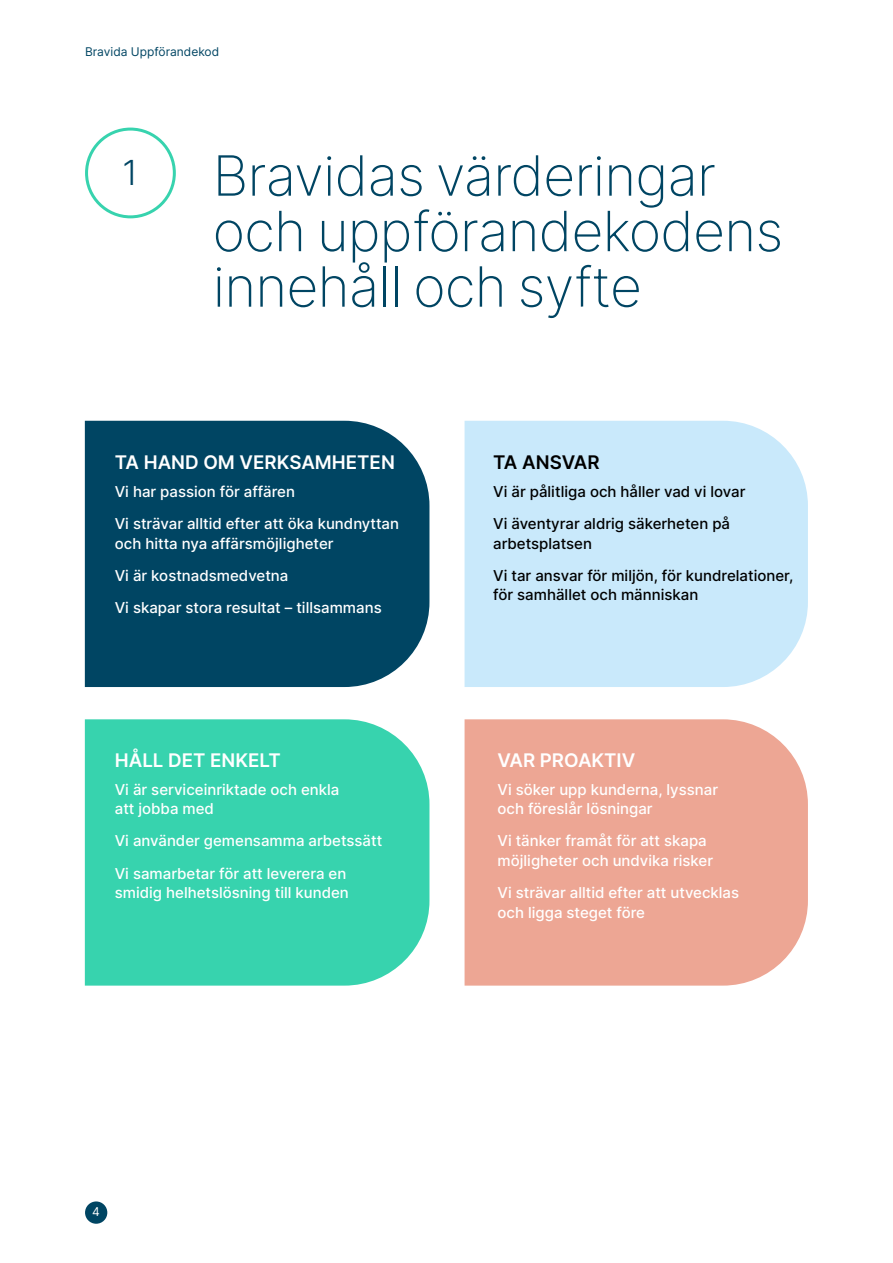
<style>
.page{position:relative;width:893px;height:1263px;background:#fff}
.page>*{position:absolute;margin:0;border:0;box-sizing:border-box;transform-origin:0 0}
.t1{font:200 55.5px/55.5px "Inter";letter-spacing:-.015em;color:#004563}
.t2{font:300 34.5px "Inter";color:#004563}
.t3{font:600 18.75px "Inter";color:#fff}
.t4{font:600 18.75px "Inter";color:#000}
.t5{font:500 15px/32.2px "Inter";color:#fff}
.t6{font:500 15px/32.2px "Inter";color:#000}
.t7{font:12px "Inter";color:#004563}
.t8{font:12px "Inter";color:#fff}
</style>
<div class="page">
<div style="left:85px;top:1201px;width:22px;height:23px;background:#004563;border-radius:50%"></div>
<div style="left:85px;top:421px;width:344px;height:266px;background:#004563"></div>
<div style="left:465px;top:421px;width:343px;height:266px;background:#c9e9fb"></div>
<div style="left:85px;top:719px;width:344px;height:266px;background:#37d3ae"></div>
<div style="left:465px;top:719px;width:343px;height:266px;background:#eda694"></div>
<div style="left:85px;top:128px;width:91px;height:90px;border:3px solid #37d3ae;border-radius:50%"></div>
<p class="t7" style="left:85px;top:43px;width:136px">Bravida Uppförandekod</p>
<h2 class="t2" style="left:122px;top:148px;width:17px">1</h2>
<h1 class="t1" style="left:213px;top:147px;width:572px">Bravidas värderingar och uppförandekodens innehåll och syfte</h1>
<p class="t3" style="left:115px;top:448px;width:282px">TA HAND OM VERKSAMHETEN</p>
<p class="t5" style="left:115px;top:475px;width:286px">Vi har passion för affären<br>Vi strävar alltid efter att öka kundnyttan</p>
<p class="t5" style="left:115px;top:527px;width:268px">och hitta nya affärsmöjligheter<br>Vi är kostnadsmedvetna<br>Vi skapar stora resultat – tillsammans</p>
<p class="t3" style="left:115px;top:746px;width:168px">HÅLL DET ENKELT</p>
<p class="t5" style="left:115px;top:779px;width:226px;line-height:19.5px">Vi är serviceinriktade och enkla att jobba med</p>
<p class="t5" style="left:115px;top:824px;width:269px">Vi använder gemensamma arbetssätt<br>Vi samarbetar för att leverera en</p>
<p class="t5" style="left:115px;top:876px;width:236px">smidig helhetslösning till kunden</p>
<p class="t4" style="left:493px;top:448px;width:108px">TA ANSVAR</p>
<p class="t6" style="left:493px;top:475px;width:254px">Vi är pålitliga och håller vad vi lovar<br>Vi äventyrar aldrig säkerheten på</p>
<p class="t6" style="left:493px;top:527px;width:302px">arbetsplatsen<br>Vi tar ansvar för miljön, för kundrelationer,</p>
<p class="t6" style="left:493px;top:578px;width:207px">för samhället och människan</p>
<p class="t3" style="left:497px;top:746px;width:139px">VAR PROAKTIV</p>
<p class="t5" style="left:497px;top:779px;width:222px;line-height:19.5px">Vi söker upp kunderna, lyssnar och föreslår lösningar</p>
<p class="t5" style="left:497px;top:831px;width:217px;line-height:19.5px">Vi tänker framåt för att skapa möjligheter och undvika risker</p>
<p class="t5" style="left:497px;top:882px;width:243px;line-height:19.5px">Vi strävar alltid efter att utvecklas och ligga steget före</p>
<p class="t8" style="left:92px;top:1203px;width:9px">4</p>
</div>
